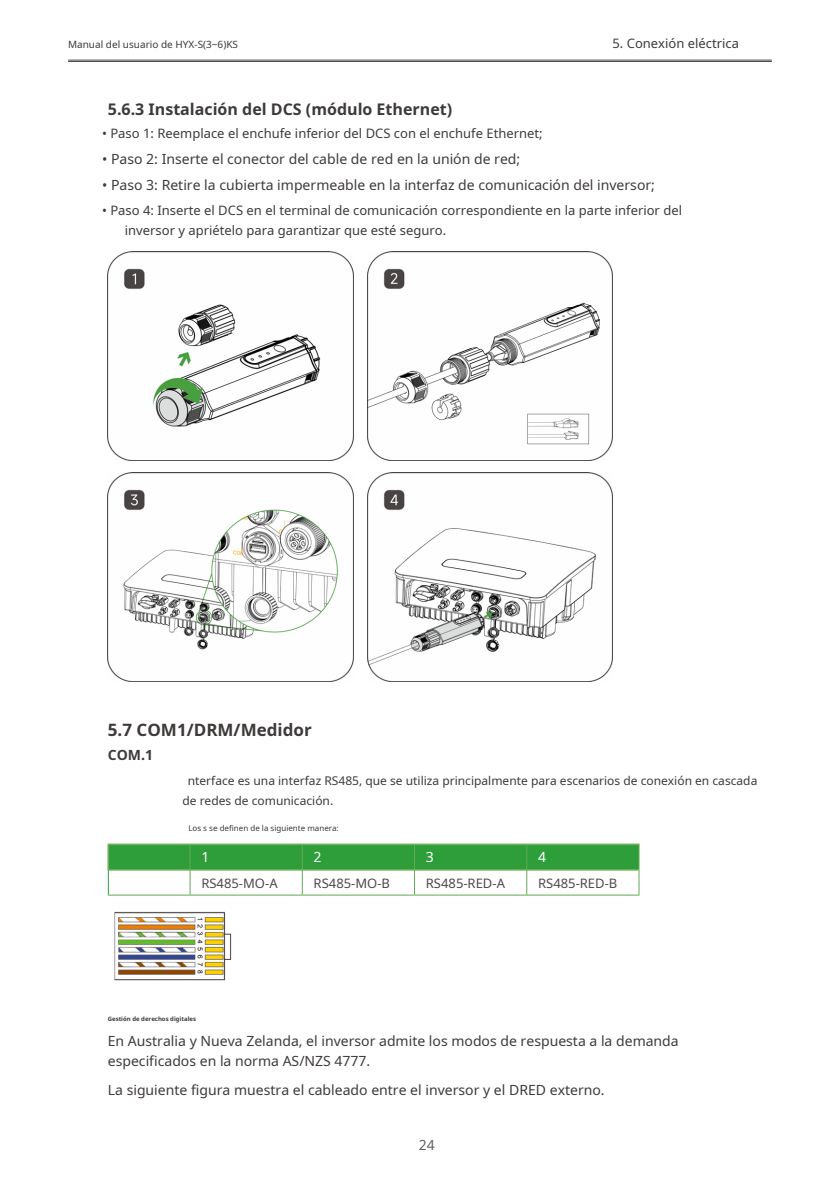
<style>
.page{position:relative;width:840px;height:1191px;background:#fff}
.page>*{position:absolute;margin:0;border:0;box-sizing:border-box;transform-origin:0 0}
.t1{font:700 17px "Noto Sans";color:#3e3a39}
.t2{font:700 16px "Noto Sans";color:#3e3a39}
.t3{font:14px/20px "Noto Sans";color:#3e3a39}
.t4{font:700 14px "Noto Sans";color:#3e3a39}
.t5{font:14px "Noto Sans";color:#fff}
.t6{font:14px "Noto Sans";color:#626060}
.t7{font:13px/20px "Noto Sans";color:#3e3a39}
.t8{font:13px "Noto Sans";color:#4c4948}
.t9{font:12px/20px "Noto Sans";color:#3e3a39}
.t10{font:10px "Noto Sans";color:#3e3a39}
.t11{font:8px "Noto Sans";color:#3e3a39}
.t12{font:700 6px "Noto Sans";color:#3e3a39}
</style>
<div class="page">
<hr style="left:68px;top:60px;width:703px;height:1px;background:#4c4948">
<hr style="left:68px;top:61px;width:703px;height:1px;background:#4c4948">
<hr style="left:108px;top:843px;width:82px;height:1px;background:#62ab51">
<hr style="left:190px;top:843px;width:112px;height:1px;background:#62ab51">
<hr style="left:302px;top:843px;width:112px;height:1px;background:#62ab51">
<hr style="left:414px;top:843px;width:112px;height:1px;background:#62ab51">
<hr style="left:526px;top:843px;width:113px;height:1px;background:#62ab51">
<hr style="left:108px;top:894px;width:82px;height:1px;background:#62ab51">
<hr style="left:190px;top:894px;width:112px;height:1px;background:#62ab51">
<hr style="left:302px;top:894px;width:112px;height:1px;background:#62ab51">
<hr style="left:414px;top:894px;width:112px;height:1px;background:#62ab51">
<hr style="left:526px;top:894px;width:113px;height:1px;background:#62ab51">
<svg style="left:108px;top:844px;width:531px;height:50px"></svg>
<img style="left:114px;top:911px;width:118px;height:70px">
<img style="left:108px;top:251px;width:245px;height:209px">
<img style="left:367px;top:251px;width:245px;height:209px">
<img style="left:108px;top:472px;width:245px;height:209px">
<img style="left:367px;top:472px;width:245px;height:209px">
<p class="t10" style="left:68px;top:37px;width:171px">Manual del usuario de HYX-S(3~6)KS</p>
<p class="t7" style="left:612px;top:33px;width:128px">5. Conexión eléctrica</p>
<p class="t2" style="left:108px;top:98px;width:345px">5.6.3 Instalación del DCS (módulo Ethernet)</p>
<p class="t7" style="left:102px;top:123px;width:442px">• Paso 1: Reemplace el enchufe inferior del DCS con el enchufe Ethernet;</p>
<p class="t3" style="left:102px;top:148px;width:419px">• Paso 2: Inserte el conector del cable de red en la unión de red;</p>
<p class="t3" style="left:102px;top:174px;width:554px">• Paso 3: Retire la cubierta impermeable en la interfaz de comunicación del inversor;</p>
<p class="t7" style="left:125px;top:200px;width:558px;text-indent:-23px">• Paso 4: Inserte el DCS en el terminal de comunicación correspondiente en la parte inferior del inversor y apriételo para garantizar que esté seguro.</p>
<p class="t1" style="left:108px;top:718px;width:205px">5.7 COM1/DRM/Medidor</p>
<p class="t4" style="left:108px;top:744px;width:47px">COM.1</p>
<p class="t9" style="left:182px;top:770px;width:576px;text-indent:5px">nterface es una interfaz RS485, que se utiliza principalmente para escenarios de conexión en cascada de redes de comunicación.</p>
<p class="t11" style="left:188px;top:822px;width:152px">Los s se definen de la siguiente manera:</p>
<p class="t5" style="left:201px;top:847px;width:10px">1</p>
<p class="t5" style="left:313px;top:847px;width:10px">2</p>
<p class="t5" style="left:425px;top:847px;width:10px">3</p>
<p class="t5" style="left:538px;top:847px;width:10px">4</p>
<p class="t8" style="left:201px;top:874px;width:78px">RS485-MO-A</p>
<p class="t8" style="left:313px;top:874px;width:78px">RS485-MO-B</p>
<p class="t8" style="left:425px;top:874px;width:81px">RS485-RED-A</p>
<p class="t8" style="left:538px;top:874px;width:81px">RS485-RED-B</p>
<p class="t12" style="left:108px;top:1014px;width:90px">Gestión de derechos digitales</p>
<p class="t3" style="left:108px;top:1031px;width:572px">En Australia y Nueva Zelanda, el inversor admite los modos de respuesta a la demanda especificados en la norma AS/NZS 4777.</p>
<p class="t3" style="left:108px;top:1079px;width:498px">La siguiente figura muestra el cableado entre el inversor y el DRED externo.</p>
<p class="t6" style="left:418px;top:1135px;width:18px">24</p>
</div>
